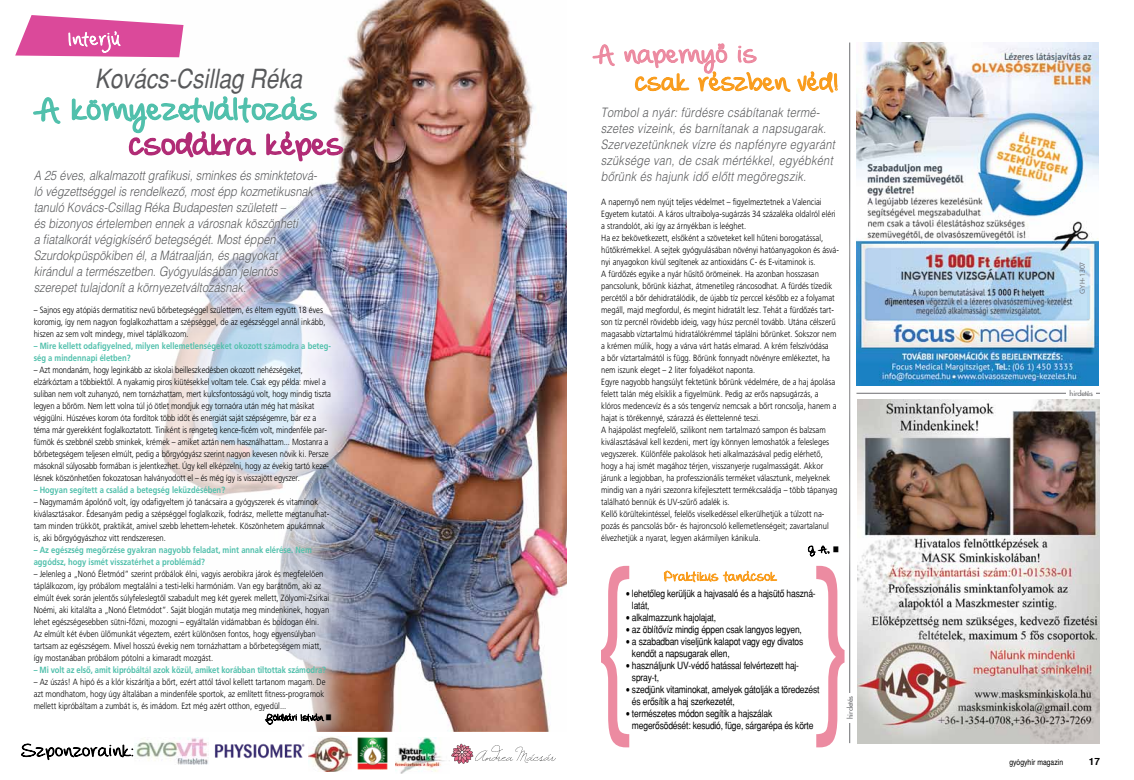
<style>
.page{position:relative;width:1134px;height:780px;background:#fff}
.page>*{position:absolute;margin:0;border:0;box-sizing:border-box;transform-origin:0 0}
.t1{font:26.4px "KB Helvetica Italic";color:#58595b;scale:.85 1}
.t2{font:italic 13px/16px "KB Helvetica Light";color:#58595b;scale:.85 1}
.t3{font:italic 13px/16px "KB Helvetica Light";letter-spacing:.02em;color:#58595b;scale:.85 1}
.t4{font:10px/12px "KB Helvetica Roman";letter-spacing:-.02em;color:#000;scale:.85 1}
.t5{font:700 10px "Helvetica";color:#000}
.t6{font:300 9px/12px "Frutiger Alt";color:#000;scale:.85 1}
.t7{font:700 9px/12px "Frutiger Alt";color:#51c0ac;scale:.85 1}
.t8{font:8px "Helvetica";color:#000;scale:.85 1}
.t9{font:300 7px "Futura Hungary";letter-spacing:-.02em;color:#6d6e71;scale:1.06 1}
.t10{font:300 7px "Frutiger Alt";color:#58595b}
.s1{font-family:"Calibri";font-weight:700}
</style>
<div class="page">
<img style="left:857px;top:400px;width:243px;height:343px">
<img style="left:136px;top:753px;width:72px;height:11px">
<img style="left:214px;top:753px;width:89px;height:6px">
<img style="left:308px;top:753px;width:44px;height:18px">
<img style="left:357px;top:737px;width:31px;height:32px">
<img style="left:395px;top:737px;width:50px;height:36px">
<svg style="left:21px;top:753px;width:113px;height:8px"></svg>
<img style="left:856px;top:43px;width:243px;height:342px">
<img style="left:326px;top:0;width:241px;height:731px">
<div style="left:4px;top:276px;width:357px;height:477px;background:#fff;opacity:.75"></div>
<svg style="left:265px;top:704px;width:59px;height:23px"></svg>
<div style="left:25px;top:161px;width:301px;height:142px;background:#fff;opacity:.75"></div>
<svg style="left:15px;top:7px;width:332px;height:169px"></svg>
<hr style="left:849px;top:43px;width:1px;height:700px;background:#6d6e71">
<div style="left:846px;top:692px;width:8px;height:30px;background:#fff"></div>
<svg style="left:592px;top:44px;width:23px;height:22px"></svg>
<svg style="left:624px;top:43px;width:166px;height:49px"></svg>
<svg style="left:797px;top:71px;width:41px;height:22px"></svg>
<div style="left:571px;top:168px;width:297px;height:417px;background:#fff"></div>
<svg style="left:808px;top:545px;width:21px;height:11px"></svg>
<svg style="left:663px;top:570px;width:114px;height:13px"></svg>
<svg style="left:601px;top:566px;width:28px;height:181px"></svg>
<svg style="left:816px;top:566px;width:28px;height:181px"></svg>
<svg style="left:451px;top:743px;width:105px;height:20px"></svg>
<hr style="left:856px;top:393px;width:244px;height:1px;background:#6d6e71">
<div style="left:1066px;top:389px;width:30px;height:8px;background:#fff"></div>
<h1 class="t1" style="left:95px;top:63px;width:245px">Kovács-Csillag Réka</h1>
<p class="t2" style="left:34px;top:167px;width:335px">A 25 éves, alkalmazott grafikusi, sminkes és sminktetová&shy;ló végzettséggel is rendelkezô, most épp kozmetikusnak tanuló Kovács-Csillag Réka Budapesten született –<br>és bizonyos értelemben ennek a városnak köszönheti<br>a fiatalkorát végigkísérô betegségét. Most éppen Szurdokpüspökiben él, a Mátraalján, és nagyokat kirándul a természetben. Gyógyulásában jelentôs szerepet tulajdonít a környezetváltozásnak.</p>
<p class="t6" style="left:34px;top:304px;width:345px">– Sajnos egy atópiás dermatitisz nevû bôrbetegséggel születtem, és éltem együtt 18 éves koromig, így nem nagyon foglalkozhattam a szépséggel, de az egészséggel annál inkább, hiszen az sem volt mindegy, mivel táplálkozom.</p>
<p class="t7" style="left:34px;top:340px;width:351px">– Mire kellett odafigyelned, milyen kellemetlenségeket okozott számodra a beteg&shy;ség a mindennapi életben?</p>
<p class="t6" style="left:34px;top:364px;width:351px">– Azt mondanám, hogy leginkább az iskolai beilleszkedésben okozott nehézségeket, elzárkóztam a többiektôl. A nyakamig piros kiütésekkel voltam tele. Csak egy példa: mivel a suliban nem volt zuhanyzó, nem tornázhattam, mert kulcsfontosságú volt, hogy mindig tiszta legyen a bôröm. Nem lett volna túl jó ötlet mondjuk egy tornaóra után még hat másikat végigülni. Húszéves korom óta fordítok több idôt és energiát saját szépségemre, bár ez a téma már gyerekként foglalkoztatott. Tiniként is rengeteg kence-ficém volt, mindenféle par&shy;fümök és szebbnél szebb sminkek, krémek – amiket aztán nem használhattam... Mostanra a bôrbetegségem teljesen elmúlt, pedig a bôrgyógyász szerint nagyon kevesen növik ki. Persze másoknál súlyosabb formában is jelentkezhet. Úgy kell elképzelni, hogy az évekig tartó keze&shy;lésnek köszönhetôen fokozatosan halványodott el – és még így is visszajött egyszer.</p>
<p class="t7" style="left:34px;top:484px;width:227px">– Hogyan segített a család a betegség leküzdésében?</p>
<p class="t6" style="left:34px;top:496px;width:349px">– Nagymamám ápolónô volt, így odafigyeltem jó tanácsaira a gyógyszerek és vitaminok kiválasztásakor. Édesanyám pedig a szépséggel foglalkozik, fodrász, mellette megtanulhat&shy;tam minden trükköt, praktikát, amivel szebb lehettem-lehetek. Köszönhetem apukámnak is, aki bôrgyógyászhoz vitt rendszeresen.</p>
<p class="t7" style="left:34px;top:544px;width:329px">– Az egészség megôrzése gyakran nagyobb feladat, mint annak elérése. Nem aggódsz, hogy ismét visszatérhet a problémád?</p>
<p class="t6" style="left:34px;top:568px;width:349px">– Jelenleg a „Nonó Életmód” szerint próbálok élni, vagyis aerobikra járok és megfelelôen táplálkozom, így próbálom megtalálni a testi-lelki harmóniám. Van egy barátnôm, aki az elmúlt évek során jelentôs súlyfeleslegtôl szabadult meg két gyerek mellett, Zólyomi-Zsirkai Noémi, aki kitalálta a „Nonó Életmódot”. Saját blogján mutatja meg mindenkinek, hogyan lehet egészségesebben sütni-fôzni, mozogni – egyáltalán vidámabban és boldogan élni.<br>Az elmúlt két évben ülômunkát végeztem, ezért különösen fontos, hogy egyensúlyban tartsam az egészségem. Mivel hosszú évekig nem tornázhattam a bôrbetegségem miatt, így mostanában próbálom pótolni a kimaradt mozgást.</p>
<p class="t7" style="left:34px;top:664px;width:345px">– Mi volt az elsô, amit kipróbáltál azok közül, amiket korábban tiltottak számodra?</p>
<p class="t6" style="left:34px;top:676px;width:345px">– Az úszás! A hipó és a klór kiszárítja a bôrt, ezért attól távol kellett tartanom magam. De azt mondhatom, hogy úgy általában a mindenféle sportok, az említett fitness-programok mellett kipróbáltam a zumbát is, és imádom. Ezt még azért otthon, egyedül...</p>
<h2 class="t3" style="left:601px;top:104px;width:277px">Tombol a nyár: fürdésre csábítanak termé&shy;szetes vizeink, és barnítanak a napsugarak.<br>Szervezetünknek vízre és napfényre egyaránt szüksége van, de csak mértékkel, egyébként bôrünk és hajunk idô elôtt megöregszik.</h2>
<p class="t6" style="left:601px;top:196px;width:281px">A napernyô nem nyújt teljes védelmet – figyelmeztetnek a Valenciai Egyetem kutatói. A káros ultraibolya-sugárzás 34 százaléka oldalról eléri a strandolót, aki így az árnyékban is leéghet.<br>Ha ez bekövetkezett, elsôként a szöveteket kell hûteni borogatással, hûtôkrémekkel. A sejtek gyógyulásában növényi hatóanyagokon és ásvá&shy;nyi anyagokon kívül segítenek az antioxidáns C- és E-vitaminok is.<br>A fürdôzés egyike a nyár hûsítô örömeinek. Ha azonban hosszasan pancsolunk, bôrünk kiázhat, átmenetileg ráncosodhat. A fürdés tízedik percétôl a bôr dehidratálódik, de újabb tíz perccel késôbb ez a folyamat megáll, majd megfordul, és megint hidratált lesz. Tehát a fürdôzés tart&shy;son tíz percnél rövidebb ideig, vagy húsz percnél tovább. Utána célszerû magasabb víztartalmú hidratálókrémmel táplálni bôrünket. Sokszor nem a krémen múlik, hogy a várva várt hatás elmarad. A krém felszívódása<br>a bôr víztartalmától is függ. Bôrünk fonnyadt növényre emlékeztet, ha nem iszunk eleget – 2 liter folyadékot naponta.<br>Egyre nagyobb hangsúlyt fektetünk bôrünk védelmére, de a haj ápolása felett talán még elsiklik a figyelmünk. Pedig az erôs napsugárzás, a klóros medencevíz és a sós tengervíz nemcsak a bôrt roncsolja, hanem a hajat is törékennyé, szárazzá és élettelenné teszi.<br>A hajápolást megfelelô, szilikont nem tartalmazó sampon és balzsam kiválasztásával kell kezdeni, mert így könnyen lemoshatók a felesleges vegyszerek. Különféle pakolások heti alkalmazásával pedig elérhetô, hogy a haj ismét magához térjen, visszanyerje rugalmasságát. Akkor járunk a legjobban, ha professzionális terméket választunk, melyeknek mindig van a nyári szezonra kifejlesztett termékcsaládja – több tápanyag található bennük és UV-szûrô adalék is.<br>Kellô körültekintéssel, felelôs viselkedéssel elkerülhetjük a túlzott na&shy;pozás és pancsolás bôr- és hajroncsoló kellemetlenségeit; zavartalanul élvezhetjük a nyarat, legyen akármilyen kánikula.</p>
<p class="t4" style="left:632px;top:587px;width:218px;text-indent:-6px"><span class="s1">•</span> lehetôleg kerüljük a hajvasaló és a hajsütô haszná&shy;latát,</p>
<p class="t4" style="left:626px;top:611px;width:108px"><span class="s1">•</span> alkalmazzunk hajolajat,</p>
<p class="t4" style="left:626px;top:623px;width:209px"><span class="s1">•</span> az öblítôvíz mindig éppen csak langyos legyen,</p>
<p class="t4" style="left:632px;top:635px;width:203px;text-indent:-6px"><span class="s1">•</span> a szabadban viseljünk kalapot vagy egy divatos kendôt a napsugarak ellen,</p>
<p class="t4" style="left:632px;top:659px;width:198px;text-indent:-6px"><span class="s1">•</span> használjunk UV-védô hatással felvértezett haj&shy;spray-t,</p>
<p class="t4" style="left:632px;top:683px;width:222px;text-indent:-6px"><span class="s1">•</span> szedjünk vitaminokat, amelyek gátolják a töredezést és erôsítik a haj szerkezetét,</p>
<p class="t4" style="left:632px;top:707px;width:215px;text-indent:-6px"><span class="s1">•</span> természetes módon segítik a hajszálak megerôsödését: kesudió, füge, sárgarépa és körte</p>
<p class="t9" style="left:846px;top:719px;width:24px;rotate:-90deg">hirdetés</p>
<p class="t10" style="left:1078px;top:293px;width:33px;rotate:-90deg">GYH-1307</p>
<p class="t9" style="left:1069px;top:389px;width:24px">hirdetés</p>
<p class="t8" style="left:1009px;top:755px;width:65px">gyógyhír magazin</p>
<p class="t5" style="left:1089px;top:753px;width:13px">17</p>
</div>
